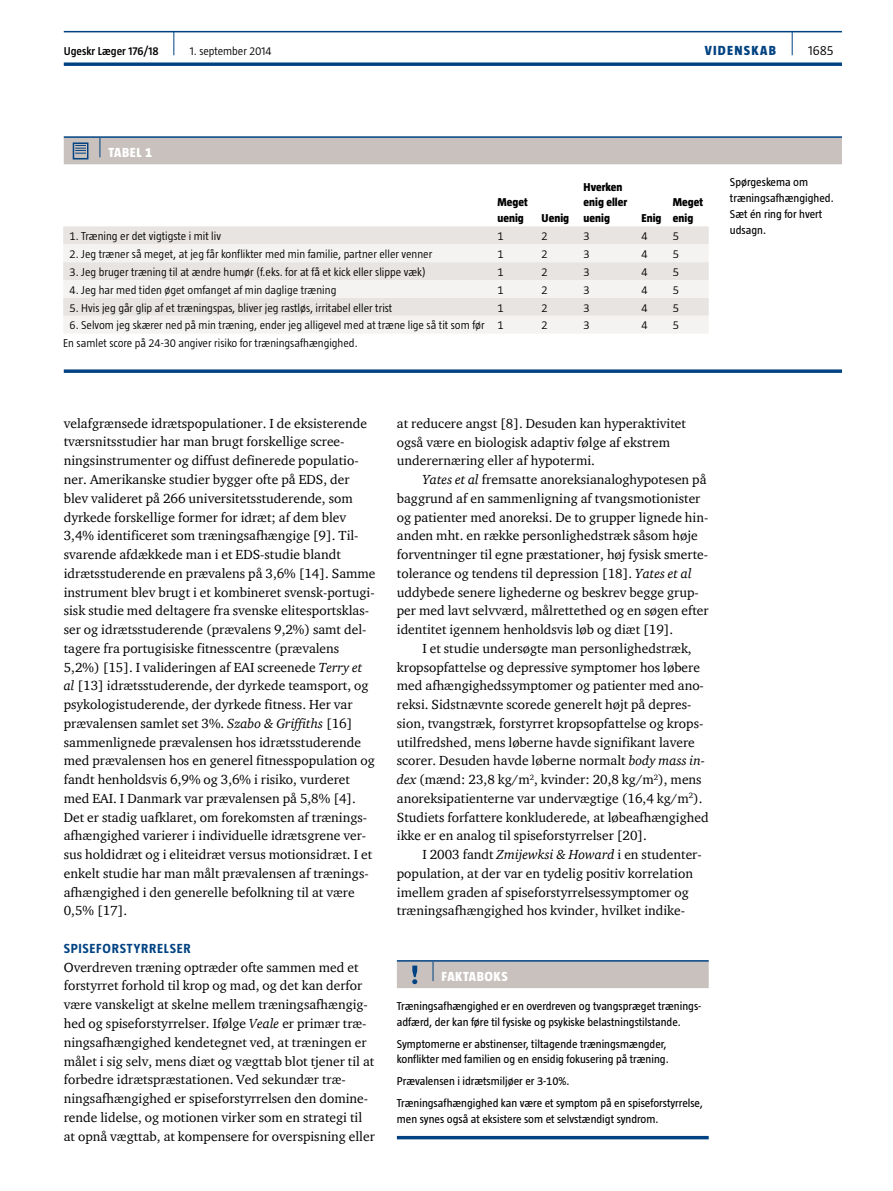
<style>
.page{position:relative;width:893px;height:1191px;background:#fff}
.page>*{position:absolute;margin:0;border:0;box-sizing:border-box;transform-origin:0 0}
.t1{font:13.5px/18.8px "ITC Charter Com";color:#000}
.t2{font:700 13.5px "Taz";letter-spacing:.055em;color:#004282}
.t3{font:800 13.5px "Taz";letter-spacing:.04em;color:#fff}
.t4{font:800 13.5px "Taz";letter-spacing:.095em;color:#004282}
.t5{font:300 13.5px "Taz";color:#000}
.t6{font:300 11.7px "Taz";color:#000}
.t7{font:11.7px/15.8px "Taz";color:#000}
.t8{font:800 11.7px/15.8px "Taz";color:#000}
.t9{font:600 11.7px "Taz";color:#000}
.s1{font-style:italic}
</style>
<div class="page">
<hr style="left:64px;top:31px;width:778px;height:1px;background:#004282">
<svg style="left:64px;top:62px;width:778px;height:4px"></svg>
<svg style="left:792px;top:32px;width:1px;height:23px"></svg>
<svg style="left:173px;top:32px;width:1px;height:23px"></svg>
<hr style="left:64px;top:136px;width:36px;height:2px;background:#004282">
<hr style="left:100px;top:136px;width:742px;height:2px;background:#004282">
<div style="left:63px;top:226px;width:646px;height:18px;background:#e7e4e1"></div>
<svg style="left:63px;top:244px;width:646px;height:89px;fill:#f5f3f2"></svg>
<svg style="left:64px;top:369px;width:778px;height:4px"></svg>
<div style="left:64px;top:137px;width:778px;height:27px;background:#c8c1bd"></div>
<hr style="left:397px;top:960px;width:36px;height:1px;background:#004282">
<hr style="left:433px;top:960px;width:276px;height:1px;background:#004282">
<div style="left:397px;top:961px;width:312px;height:27px;background:#c8c1bd"></div>
<hr style="left:397px;top:1136px;width:312px;height:3px;background:#004282">
<p class="t9" style="left:64px;top:45px;width:97px">Ugeskr Læger 176/18</p>
<p class="t6" style="left:190px;top:45px;width:83px">1. september 2014</p>
<p class="t4" style="left:705px;top:43px;width:73px">VIDENSKAB</p>
<p class="t5" style="left:808px;top:43px;width:27px">1685</p>
<p class="t3" style="left:108px;top:145px;width:45px">TABEL 1</p>
<p class="t8" style="left:497px;top:194px;width:32px">Meget uenig</p>
<p class="t8" style="left:542px;top:210px;width:29px">Uenig</p>
<p class="t8" style="left:584px;top:179px;width:45px">Hverken enig eller uenig</p>
<p class="t8" style="left:642px;top:210px;width:21px">Enig</p>
<p class="t8" style="left:673px;top:194px;width:32px">Meget enig</p>
<p class="t6" style="left:70px;top:229px;width:153px">1. Træning er det vigtigste i mit liv</p>
<p class="t6" style="left:497px;top:229px;width:8px">1</p>
<p class="t6" style="left:542px;top:229px;width:8px">2</p>
<p class="t6" style="left:584px;top:229px;width:8px">3</p>
<p class="t6" style="left:642px;top:229px;width:8px">4</p>
<p class="t6" style="left:673px;top:229px;width:8px">5</p>
<p class="t6" style="left:70px;top:247px;width:364px">2. Jeg træner så meget, at jeg får konflikter med min familie, partner eller venner</p>
<p class="t6" style="left:497px;top:247px;width:8px">1</p>
<p class="t6" style="left:542px;top:247px;width:8px">2</p>
<p class="t6" style="left:584px;top:247px;width:8px">3</p>
<p class="t6" style="left:642px;top:247px;width:8px">4</p>
<p class="t6" style="left:673px;top:247px;width:8px">5</p>
<p class="t6" style="left:70px;top:265px;width:358px">3. Jeg bruger træning til at ændre humør (f.eks. for at få et kick eller slippe væk)</p>
<p class="t6" style="left:497px;top:265px;width:8px">1</p>
<p class="t6" style="left:542px;top:265px;width:8px">2</p>
<p class="t6" style="left:584px;top:265px;width:8px">3</p>
<p class="t6" style="left:642px;top:265px;width:8px">4</p>
<p class="t6" style="left:673px;top:265px;width:8px">5</p>
<p class="t6" style="left:70px;top:283px;width:268px">4. Jeg har med tiden øget omfanget af min daglige træning</p>
<p class="t6" style="left:497px;top:283px;width:8px">1</p>
<p class="t6" style="left:542px;top:283px;width:8px">2</p>
<p class="t6" style="left:584px;top:283px;width:8px">3</p>
<p class="t6" style="left:642px;top:283px;width:8px">4</p>
<p class="t6" style="left:673px;top:283px;width:8px">5</p>
<p class="t6" style="left:70px;top:301px;width:324px">5. Hvis jeg går glip af et træningspas, bliver jeg rastløs, irritabel eller trist</p>
<p class="t6" style="left:497px;top:301px;width:8px">1</p>
<p class="t6" style="left:542px;top:301px;width:8px">2</p>
<p class="t6" style="left:584px;top:301px;width:8px">3</p>
<p class="t6" style="left:642px;top:301px;width:8px">4</p>
<p class="t6" style="left:673px;top:301px;width:8px">5</p>
<p class="t6" style="left:70px;top:319px;width:435px">6. Selvom jeg skærer ned på min træning, ender jeg alligevel med at træne lige så tit som før 1</p>
<p class="t6" style="left:542px;top:319px;width:8px">2</p>
<p class="t6" style="left:584px;top:319px;width:8px">3</p>
<p class="t6" style="left:642px;top:319px;width:8px">4</p>
<p class="t6" style="left:673px;top:319px;width:8px">5</p>
<p class="t6" style="left:63px;top:337px;width:296px">En samlet score på 24-30 angiver risiko for træningsafhængighed.</p>
<p class="t7" style="left:730px;top:174px;width:105px">Spørgeskema om træningsafhængighed.<br>Sæt én ring for hvert udsagn.</p>
<p class="t1" style="left:64px;top:413px;width:313px">velafgrænsede idrætspopulationer. I de eksisterende tværsnitsstudier har man brugt forskellige scree&shy;ningsinstrumenter og diffust definerede populatio&shy;ner. Amerikanske studier bygger ofte på EDS, der blev valideret på 266 universitetsstuderende, som dyrkede forskellige former for idræt; af dem blev 3,4% identificeret som træningsafhængige [9]. Til&shy;svarende afdækkede man i et EDS-studie blandt idrætsstuderende en prævalens på 3,6% [14]. Samme instrument blev brugt i et kombineret svensk-portugi&shy;sisk studie med deltagere fra svenske elitesportsklas&shy;ser og idrætsstuderende (prævalens 9,2%) samt del&shy;tagere fra portugisiske fitnesscentre (prævalens 5,2%) [15]. I valideringen af EAI screenede <span class="s1">Terry et al</span> [13] idrætsstuderende, der dyrkede teamsport, og psykologistuderende, der dyrkede fitness. Her var prævalensen samlet set 3%. <span class="s1">Szabo &amp; Griffiths</span> [16] sammenlignede prævalensen hos idrætsstuderende med prævalensen hos en generel fitnesspopulation og fandt henholdsvis 6,9% og 3,6% i risiko, vurderet med EAI. I Danmark var prævalensen på 5,8% [4].<br>Det er stadig uafklaret, om forekomsten af trænings&shy;afhængighed varierer i individuelle idrætsgrene ver&shy;sus holdidræt og i eliteidræt versus motionsidræt. I et enkelt studie har man målt prævalensen af trænings&shy;afhængighed i den generelle befolkning til at være 0,5% [17].</p>
<p class="t2" style="left:64px;top:940px;width:128px">SPISEFORSTYRRELSER</p>
<p class="t1" style="left:64px;top:957px;width:313px">Overdreven træning optræder ofte sammen med et forstyrret forhold til krop og mad, og det kan derfor være vanskeligt at skelne mellem træningsafhængig&shy;hed og spiseforstyrrelser. Ifølge <span class="s1">Veale</span> er primær træ&shy;ningsafhængighed kendetegnet ved, at træningen er målet i sig selv, mens diæt og vægttab blot tjener til at forbedre idrætspræstationen. Ved sekundær træ&shy;ningsafhængighed er spiseforstyrrelsen den domine&shy;rende lidelse, og motionen virker som en strategi til at opnå vægttab, at kompensere for overspisning eller</p>
<p class="t1" style="left:397px;top:413px;width:291px">at reducere angst [8]. Desuden kan hyperaktivitet også være en biologisk adaptiv følge af ekstrem underernæring eller af hypotermi.</p>
<p class="t1" style="left:397px;top:470px;width:313px;text-indent:26px"><span class="s1">Yates et al</span> fremsatte anoreksianaloghypotesen på baggrund af en sammenligning af tvangsmotionister og patienter med anoreksi. De to grupper lignede hin&shy;anden mht. en række personlighedstræk såsom høje forventninger til egne præstationer, høj fysisk smerte&shy;tolerance og tendens til depression [18]. <span class="s1">Yates et al </span>uddybede senere lighederne og beskrev begge grup&shy;per med lavt selvværd, målrettethed og en søgen efter identitet igennem henholdsvis løb og diæt [19].</p>
<p class="t1" style="left:397px;top:638px;width:313px;text-indent:26px">I et studie undersøgte man personlighedstræk, kropsopfattelse og depressive symptomer hos løbere med afhængighedssymptomer og patienter med ano&shy;reksi. Sidstnævnte scorede generelt højt på depres&shy;sion, tvangstræk, forstyrret kropsopfattelse og krops&shy;utilfredshed, mens løberne havde signifikant lavere scorer. Desuden havde løberne normalt <span class="s1">body mass in&shy;dex</span> (mænd: 23,8 kg/m<sup>2</sup>, kvinder: 20,8 kg/m<sup>2</sup>), mens anoreksipatienterne var undervægtige (16,4 kg/m<sup>2</sup>).<br>Studiets forfattere konkluderede, at løbeafhængighed ikke er en analog til spiseforstyrrelser [20].</p>
<p class="t1" style="left:397px;top:845px;width:306px;text-indent:26px">I 2003 fandt <span class="s1">Zmijewksi &amp; Howard</span> i en studenter&shy;population, at der var en tydelig positiv korrelation imellem graden af spiseforstyrrelsessymptomer og træningsafhængighed hos kvinder, hvilket indike-</p>
<p class="t3" style="left:441px;top:969px;width:68px">FAKTABOKS</p>
<p class="t7" style="left:397px;top:998px;width:306px">Træningsafhængighed er en overdreven og tvangspræget trænings&shy;adfærd, der kan føre til fysiske og psykiske belastningstilstande.</p>
<p class="t7" style="left:397px;top:1035px;width:273px">Symptomerne er abstinenser, tiltagende træningsmængder, konflikter med familien og en ensidig fokusering på træning.</p>
<p class="t7" style="left:397px;top:1070px;width:308px;line-height:21.8px">Prævalensen i idrætsmiljøer er 3-10%.<br>Træningsafhængighed kan være et symptom på en spiseforstyrrelse,</p>
<p class="t7" style="left:397px;top:1110px;width:263px">men synes også at eksistere som et selvstændigt syndrom.</p>
</div>
